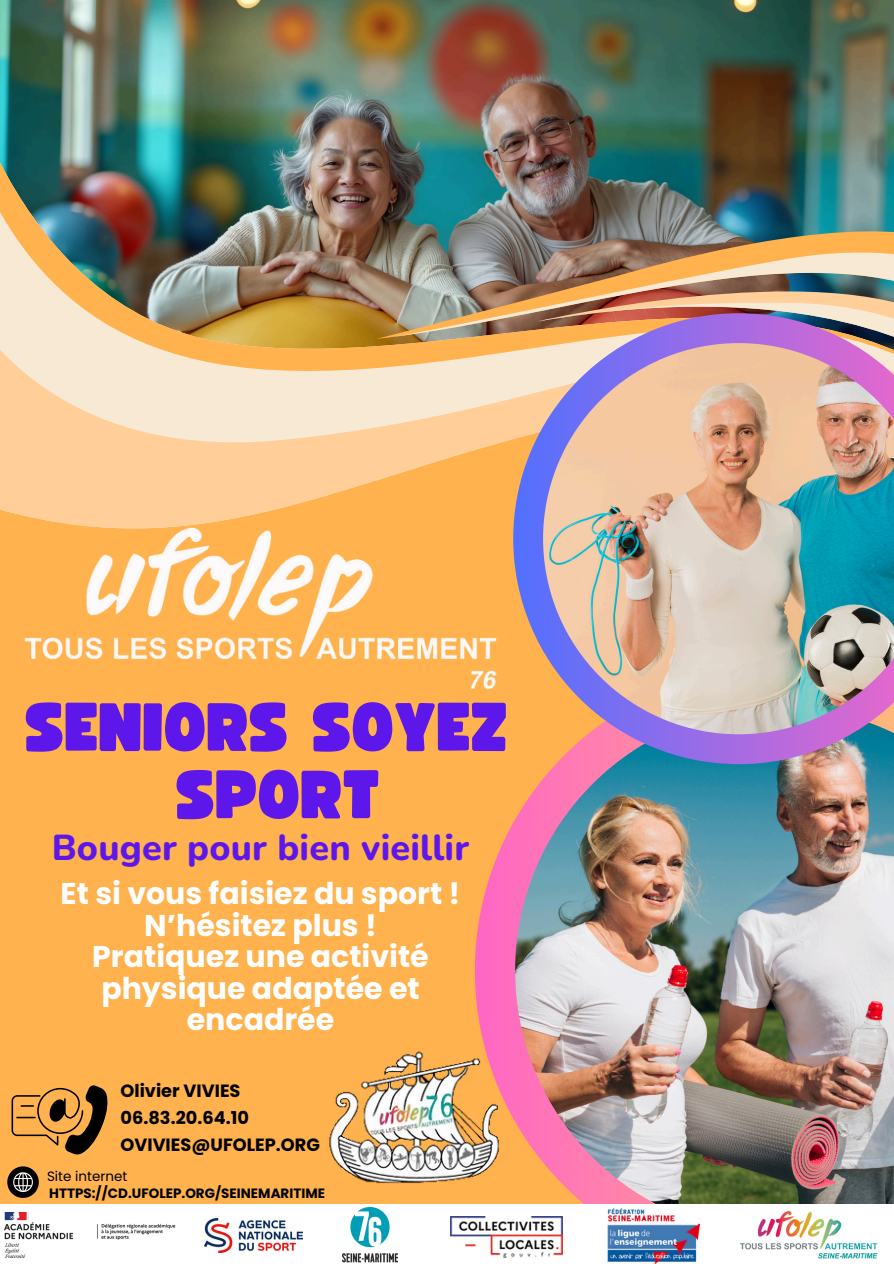
<style>
.page{position:relative;width:894px;height:1264px;background:#fff}
.page>*{position:absolute;margin:0;border:0;box-sizing:border-box;transform-origin:0 0}
.t1{font:67.5px/67.5px "Funtastic";letter-spacing:.005em;color:#5e17eb;text-align:center}
.t2{font:800 36px "Nunito";letter-spacing:.005em;color:#5e17eb}
.t3{font:700 30px/31.5px "Poppins";color:#fff;text-align:center}
.t4{font:700 17.7px "Poppins";color:#000}
.t5{font:700 13.5px "Poppins";color:#000}
.t6{font:13.5px "Poppins";color:#000}
</style>
<div class="page">
<div style="left:0;top:0;width:893px;height:1263px;background:#ffb24d"></div>
<img style="left:0;top:0;width:893px;height:37px">
<svg style="left:0;top:389px;width:513px;height:126px;fill:#ffce99"></svg>
<img style="left:0;top:37px;width:893px;height:352px">
<img style="left:376px;top:215px;width:517px;height:124px">
<img style="left:393px;top:244px;width:500px;height:93px">
<svg style="left:474px;top:820px;width:41px;height:216px;fill:#ff6cbf"></svg>
<img style="left:515px;top:764px;width:378px;height:440px">
<svg style="left:513px;top:313px;width:380px;height:451px"></svg>
<img style="left:543px;top:343px;width:350px;height:391px">
<svg style="left:7px;top:1166px;width:32px;height:31px"></svg>
<img style="left:329px;top:1036px;width:203px;height:165px">
<img style="left:19px;top:514px;width:482px;height:176px">
<div style="left:0;top:1204px;width:893px;height:59px;background:#fff"></div>
<img style="left:740px;top:1210px;width:138px;height:49px">
<img style="left:607px;top:1207px;width:92px;height:56px">
<img style="left:5px;top:1212px;width:171px;height:45px">
<img style="left:205px;top:1218px;width:98px;height:33px">
<img style="left:450px;top:1216px;width:112px;height:41px">
<img style="left:342px;top:1207px;width:55px;height:56px">
<svg style="left:12px;top:1085px;width:96px;height:69px"></svg>
<hr style="left:16px;top:1116px;width:20px;height:2px;background:#000">
<h2 class="t1" style="left:26px;top:696px;width:484px">SENIORS SOYEZ<br>SPORT</h2>
<h3 class="t2" style="left:52px;top:823px;width:419px">Bouger pour bien vieillir</h3>
<p class="t3" style="left:61px;top:878px;width:401px">Et si vous faisiez du sport !<br>N’hésitez plus !<br>Pratiquez une activité physique adaptée et encadrée</p>
<p class="t4" style="left:120px;top:1077px;width:121px">Olivier VIVIES</p>
<p class="t4" style="left:120px;top:1104px;width:130px">06.83.20.64.10</p>
<h5 class="t4" style="left:120px;top:1131px;width:201px">OVIVIES@UFOLEP.ORG</h5>
<p class="t6" style="left:47px;top:1166px;width:82px">Site internet</p>
<h1 class="t5" style="left:49px;top:1183px;width:277px">HTTPS://CD.UFOLEP.ORG/SEINEMARITIME</h1>
</div>
